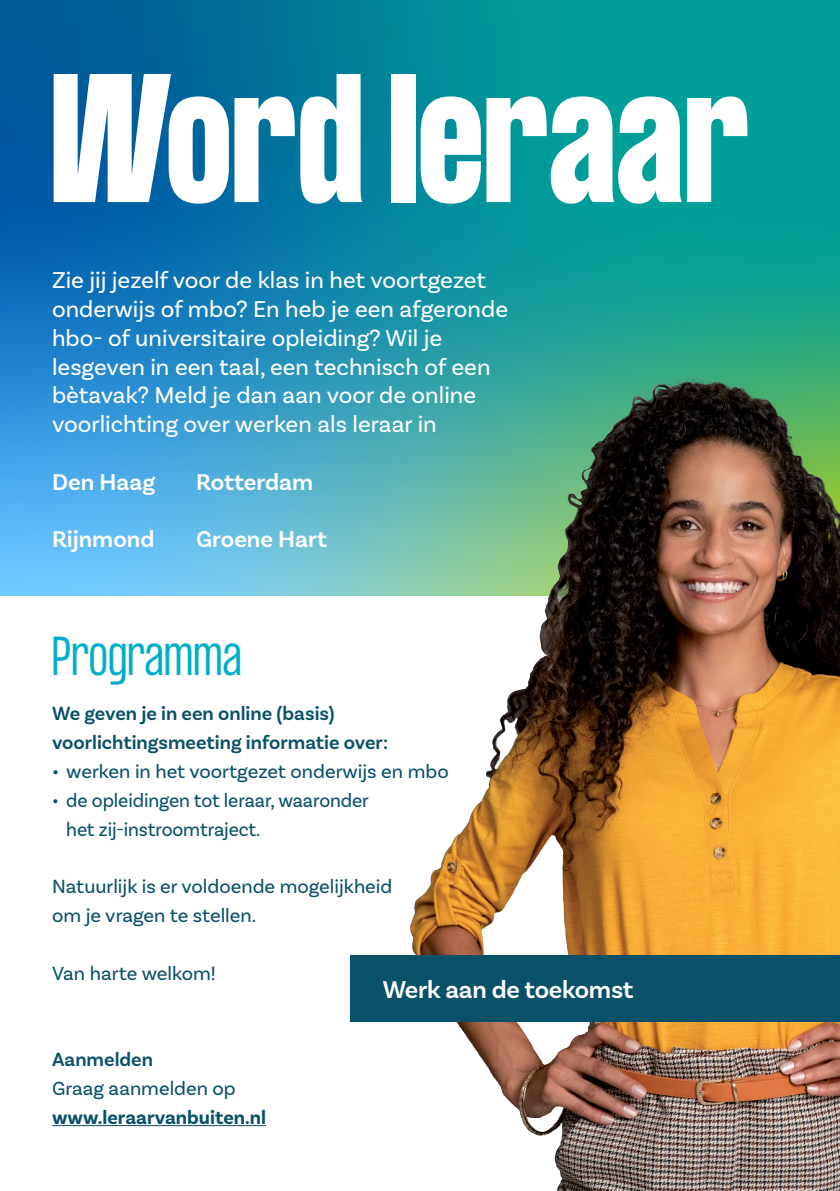
<style>
.page{position:relative;width:840px;height:1191px;background:#fff}
.page>*{position:absolute;margin:0;border:0;box-sizing:border-box;transform-origin:0 0}
.t1{font:700 160px "Formula Condensed";letter-spacing:.015em;color:#fff}
.t2{font:300 48px "Formula Condensed";letter-spacing:.005em;color:#00aeca}
.t3{font:600 25.6px "Basic Sans";letter-spacing:-.01em;color:#fff}
.t4{font:24px/28.8px "Basic Sans";color:#fff}
.t5{font:600 24px "Basic Sans";color:#fff}
.t6{font:20px/28.8px "Basic Sans";color:#095169}
.t7{font:600 20px/28.8px "Basic Sans";color:#095169}
.t8{font:20px "Basic Sans";color:#095169;scale:.96 1}
.t9{font:700 20px/28.8px "Basic Sans";color:#095169}
.s1{font-weight:400}
</style>
<div class="page">
<hr style="left:52px;top:1125px;width:214px;height:1px;background:#095169">
<svg style="left:0;top:0;width:839px;height:595px;background:#108baa"></svg>
<img style="left:229px;top:329px;width:610px;height:862px">
<div style="left:350px;top:955px;width:489px;height:66px;background:#095169"></div>
<p class="t1" style="left:52px;top:43px;width:698px">Word leraar</p>
<p class="t4" style="left:52px;top:265px;width:457px">Zie jij jezelf voor de klas in het voortgezet onderwijs of mbo? En heb je een afgeronde hbo- of universitaire opleiding? Wil je lesgeven in een taal, een technisch of een bètavak? Meld je dan aan voor de online voorlichting over werken als leraar in</p>
<p class="t5" style="left:52px;top:467px;width:104px">Den Haag</p>
<p class="t5" style="left:196px;top:467px;width:118px">Rotterdam</p>
<p class="t5" style="left:52px;top:525px;width:104px">Rijnmond</p>
<p class="t5" style="left:196px;top:525px;width:132px">Groene Hart</p>
<p class="t2" style="left:52px;top:627px;width:191px">Programma</p>
<p class="t7" style="left:52px;top:699px;width:337px">We geven je in een online (basis) voorlichtingsmeeting informatie over:</p>
<p class="t6" style="left:52px;top:756px;width:398px">• werken in het voortgezet onderwijs en mbo</p>
<p class="t8" style="left:52px;top:788px;width:331px">• de opleidingen tot leraar, waaronder</p>
<p class="t8" style="left:66px;top:817px;width:204px">het zij-instroomtraject.</p>
<p class="t6" style="left:52px;top:872px;width:341px">Natuurlijk is er voldoende mogelijkheid om je vragen te stellen.</p>
<p class="t6" style="left:52px;top:958px;width:165px">Van harte welkom!</p>
<p class="t3" style="left:382px;top:974px;width:252px">Werk aan de toekomst</p>
<p class="t7" style="left:52px;top:1045px;width:102px">Aanmelden</p>
<p class="t9" style="left:52px;top:1074px;width:215px"><span class="s1">Graag aanmelden op </span>www.leraarvanbuiten.nl</p>
</div>
